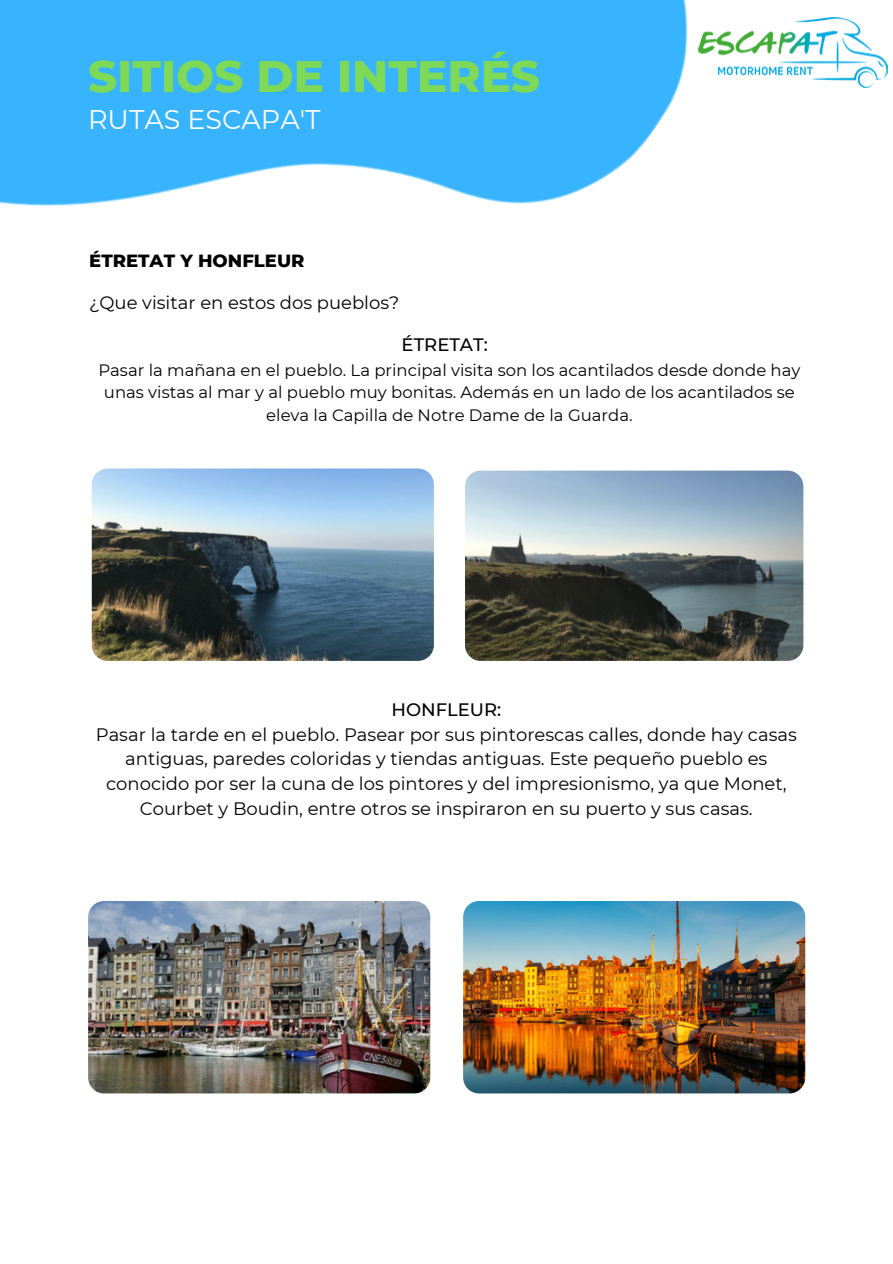
<style>
.page{position:relative;width:893px;height:1264px;background:#fff}
.page>*{position:absolute;margin:0;border:0;box-sizing:border-box;transform-origin:0 0}
.t1{font:800 45px "Montserrat";color:#7ed957}
.t2{font:27px "Montserrat";color:#fff}
.t3{font:18px/24.8px "Montserrat";color:#000;text-align:center}
.t4{font:500 18px "Montserrat";color:#000}
.t5{font:800 18px "Montserrat";color:#000}
.t6{font:16.5px/22.5px "Montserrat";color:#000;text-align:center}
</style>
<div class="page">
<img style="left:0;top:0;width:803px;height:497px">
<img style="left:693px;top:14px;width:195px;height:74px">
<img style="left:92px;top:468px;width:342px;height:193px;border-radius:16px">
<img style="left:465px;top:470px;width:338px;height:191px;border-radius:16px">
<img style="left:88px;top:901px;width:342px;height:192px;border-radius:16px">
<img style="left:463px;top:901px;width:342px;height:192px;border-radius:16px">
<h1 class="t1" style="left:88px;top:49px;width:453px">SITIOS DE INTERÉS</h1>
<h2 class="t2" style="left:88px;top:102px;width:234px">RUTAS ESCAPA'T</h2>
<p class="t5" style="left:89px;top:250px;width:217px">ÉTRETAT Y HONFLEUR</p>
<p class="t3" style="left:89px;top:290px;width:311px">¿Que visitar en estos dos pueblos?</p>
<p class="t4" style="left:401px;top:333px;width:88px">ÉTRETAT:</p>
<p class="t6" style="left:98px;top:358px;width:703px">Pasar la mañana en el pueblo. La principal visita son los acantilados desde donde hay unas vistas al mar y al pueblo muy bonitas. Además en un lado de los acantilados se eleva la Capilla de Notre Dame de la Guarda.</p>
<p class="t4" style="left:391px;top:698px;width:111px">HONFLEUR:</p>
<p class="t3" style="left:96px;top:721px;width:702px">Pasar la tarde en el pueblo. Pasear por sus pintorescas calles, donde hay casas antiguas, paredes coloridas y tiendas antiguas. Este pequeño pueblo es conocido por ser la cuna de los pintores y del impresionismo, ya que Monet, Courbet y Boudin, entre otros se inspiraron en su puerto y sus casas.</p>
</div>
